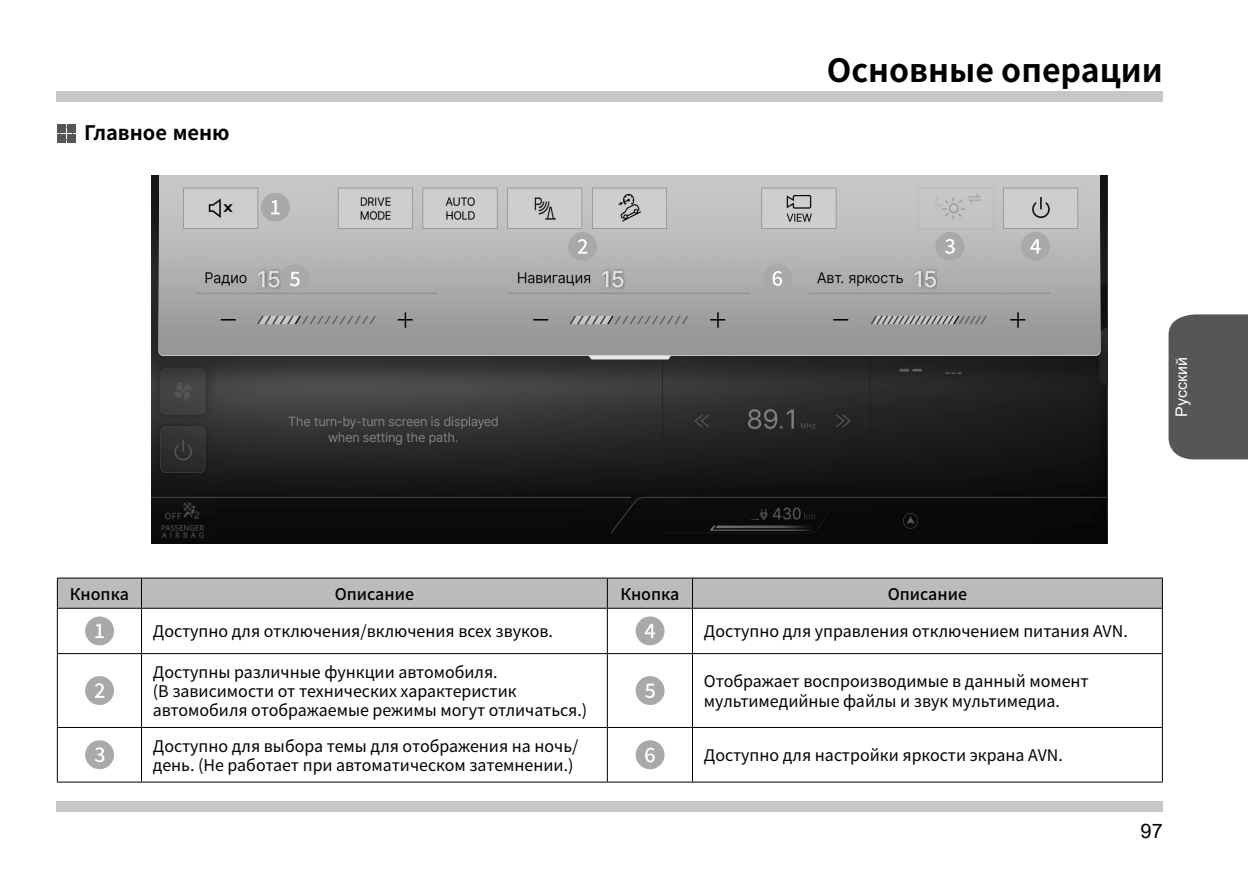
<style>
.page{position:relative;width:1248px;height:896px;background:#fff}
.page>*{position:absolute;margin:0;border:0;box-sizing:border-box;transform-origin:0 0}
.대제목{font:700 32px "Noto Sans CJ Kkr";color:#000}
.중제목{font:700 20px "Noto Sans CJ Kkr";color:#000}
.t1{font:20px "Arial";color:#000}
.글머리_6pt{font:16px/19.2px "Noto Sans CJ Kkr";color:#000}
.글머리_6pt-2{font:500 16px "Noto Sans CJ Kkr";color:#000}
.t2{font:16px "Arial";color:#fff}
</style>
<div class="page">
<div style="left:1168px;top:314px;width:79px;height:145px;background:#565656"></div>
<div style="left:57px;top:91px;width:1105px;height:10px;background:#c6c6c6"></div>
<div style="left:57px;top:801px;width:1105px;height:11px;background:#c6c6c6"></div>
<div style="left:57px;top:124px;width:8px;height:8px;background:#565656"></div>
<div style="left:57px;top:134px;width:8px;height:8px;background:#565656"></div>
<div style="left:67px;top:124px;width:8px;height:8px;background:#565656"></div>
<div style="left:67px;top:134px;width:8px;height:8px;background:#565656"></div>
<div style="left:59px;top:126px;width:14px;height:14px;border:1px solid #565656"></div>
<img style="left:152px;top:176px;width:955px;height:368px">
<div style="left:58px;top:578px;width:1103px;height:30px;background:#bbb"></div>
<hr style="left:692px;top:577px;width:470px;height:1px;background:#000">
<hr style="left:1161px;top:578px;width:1px;height:30px;background:#000">
<hr style="left:57px;top:728px;width:1px;height:53px;background:#000">
<hr style="left:1161px;top:728px;width:1px;height:53px;background:#000">
<hr style="left:57px;top:781px;width:84px;height:1px;background:#000">
<hr style="left:692px;top:781px;width:470px;height:1px;background:#000">
<hr style="left:607px;top:609px;width:1px;height:44px;background:#000">
<hr style="left:141px;top:653px;width:466px;height:1px;background:#000">
<hr style="left:57px;top:577px;width:84px;height:1px;background:#000">
<hr style="left:57px;top:578px;width:1px;height:30px;background:#000">
<hr style="left:141px;top:577px;width:466px;height:1px;background:#000">
<hr style="left:141px;top:578px;width:1px;height:30px;background:#000">
<hr style="left:141px;top:608px;width:466px;height:1px;background:#000">
<hr style="left:607px;top:577px;width:85px;height:1px;background:#000">
<hr style="left:607px;top:578px;width:1px;height:30px;background:#000">
<hr style="left:692px;top:578px;width:1px;height:30px;background:#000">
<hr style="left:607px;top:608px;width:85px;height:1px;background:#000">
<hr style="left:692px;top:608px;width:470px;height:1px;background:#000">
<hr style="left:692px;top:609px;width:1px;height:44px;background:#000">
<hr style="left:1161px;top:609px;width:1px;height:44px;background:#000">
<hr style="left:692px;top:653px;width:470px;height:1px;background:#000">
<hr style="left:1161px;top:654px;width:1px;height:73px;background:#000">
<hr style="left:692px;top:727px;width:470px;height:1px;background:#000">
<hr style="left:607px;top:653px;width:85px;height:1px;background:#000">
<hr style="left:607px;top:654px;width:1px;height:73px;background:#000">
<hr style="left:692px;top:654px;width:1px;height:73px;background:#000">
<hr style="left:57px;top:608px;width:84px;height:1px;background:#000">
<hr style="left:57px;top:609px;width:1px;height:44px;background:#000">
<hr style="left:141px;top:609px;width:1px;height:44px;background:#000">
<hr style="left:57px;top:653px;width:84px;height:1px;background:#000">
<hr style="left:57px;top:654px;width:1px;height:73px;background:#000">
<hr style="left:141px;top:654px;width:1px;height:73px;background:#000">
<hr style="left:57px;top:727px;width:84px;height:1px;background:#000">
<hr style="left:141px;top:727px;width:466px;height:1px;background:#000">
<hr style="left:141px;top:728px;width:1px;height:53px;background:#000">
<hr style="left:141px;top:781px;width:466px;height:1px;background:#000">
<hr style="left:607px;top:727px;width:85px;height:1px;background:#000">
<hr style="left:607px;top:728px;width:1px;height:53px;background:#000">
<hr style="left:692px;top:728px;width:1px;height:53px;background:#000">
<hr style="left:607px;top:781px;width:85px;height:1px;background:#000">
<div style="left:85px;top:616px;width:29px;height:29px;background:#a9a9a9;border-radius:50%"></div>
<svg style="left:95px;top:624px;width:9px;height:14px"></svg>
<div style="left:635px;top:616px;width:29px;height:29px;background:#a9a9a9;border-radius:50%"></div>
<svg style="left:644px;top:624px;width:11px;height:14px"></svg>
<div style="left:85px;top:676px;width:29px;height:29px;background:#a9a9a9;border-radius:50%"></div>
<svg style="left:95px;top:683px;width:9px;height:15px"></svg>
<div style="left:635px;top:676px;width:29px;height:29px;background:#a9a9a9;border-radius:50%"></div>
<svg style="left:645px;top:683px;width:9px;height:15px"></svg>
<div style="left:85px;top:740px;width:29px;height:29px;background:#a9a9a9;border-radius:50%"></div>
<svg style="left:95px;top:747px;width:9px;height:15px"></svg>
<div style="left:635px;top:740px;width:29px;height:29px;background:#a9a9a9;border-radius:50%"></div>
<svg style="left:645px;top:747px;width:9px;height:15px"></svg>
<div style="left:1020px;top:232px;width:29px;height:29px;background:#a9a9a9;border-radius:50%"></div>
<svg style="left:1030px;top:239px;width:10px;height:14px"></svg>
<div style="left:280px;top:264px;width:29px;height:29px;background:#a9a9a9;border-radius:50%"></div>
<svg style="left:290px;top:272px;width:9px;height:14px"></svg>
<div style="left:763px;top:264px;width:28px;height:29px;background:#a9a9a9;border-radius:50%"></div>
<svg style="left:772px;top:271px;width:10px;height:15px"></svg>
<div style="left:935px;top:232px;width:29px;height:29px;background:#a9a9a9;border-radius:50%"></div>
<svg style="left:945px;top:239px;width:9px;height:15px"></svg>
<div style="left:261px;top:193px;width:29px;height:29px;background:#a9a9a9;border-radius:50%"></div>
<svg style="left:271px;top:200px;width:8px;height:14px"></svg>
<div style="left:568px;top:232px;width:29px;height:29px;background:#a9a9a9;border-radius:50%"></div>
<svg style="left:578px;top:239px;width:9px;height:15px"></svg>
<p class="중제목" style="left:84px;top:122px;width:147px">Главное меню</p>
<p class="대제목" style="left:826px;top:52px;width:337px">Основные операции</p>
<p class="t2" style="left:1170px;top:417px;width:61px;rotate:-90deg">Pусский</p>
<p class="글머리_6pt-2" style="left:70px;top:584px;width:61px">Кнопка</p>
<p class="글머리_6pt-2" style="left:335px;top:584px;width:81px">Описание</p>
<p class="글머리_6pt-2" style="left:620px;top:584px;width:61px">Кнопка</p>
<p class="글머리_6pt-2" style="left:887px;top:584px;width:81px">Описание</p>
<p class="글머리_6pt" style="left:153px;top:622px;width:401px">Доступно для отключения/включения всех звуков.</p>
<p class="글머리_6pt" style="left:703px;top:622px;width:425px">Доступно для управления отключением питания AVN.</p>
<p class="글머리_6pt" style="left:153px;top:662px;width:346px">Доступны различные функции автомобиля.</p>
<p class="글머리_6pt" style="left:153px;top:682px;width:436px">(В зависимости от технических характеристик автомобиля отображаемые режимы могут отличаться.)</p>
<p class="글머리_6pt" style="left:703px;top:672px;width:386px">Отображает воспроизводимые в данный момент мультимедийные файлы и звук мультимедиа.</p>
<p class="글머리_6pt" style="left:153px;top:736px;width:427px">Доступно для выбора темы для отображения на ночь/ день. (Не работает при автоматическом затемнении.)</p>
<p class="글머리_6pt" style="left:703px;top:746px;width:360px">Доступно для настройки яркости экрана AVN.</p>
<p class="t1" style="left:1140px;top:817px;width:24px">97</p>
</div>
